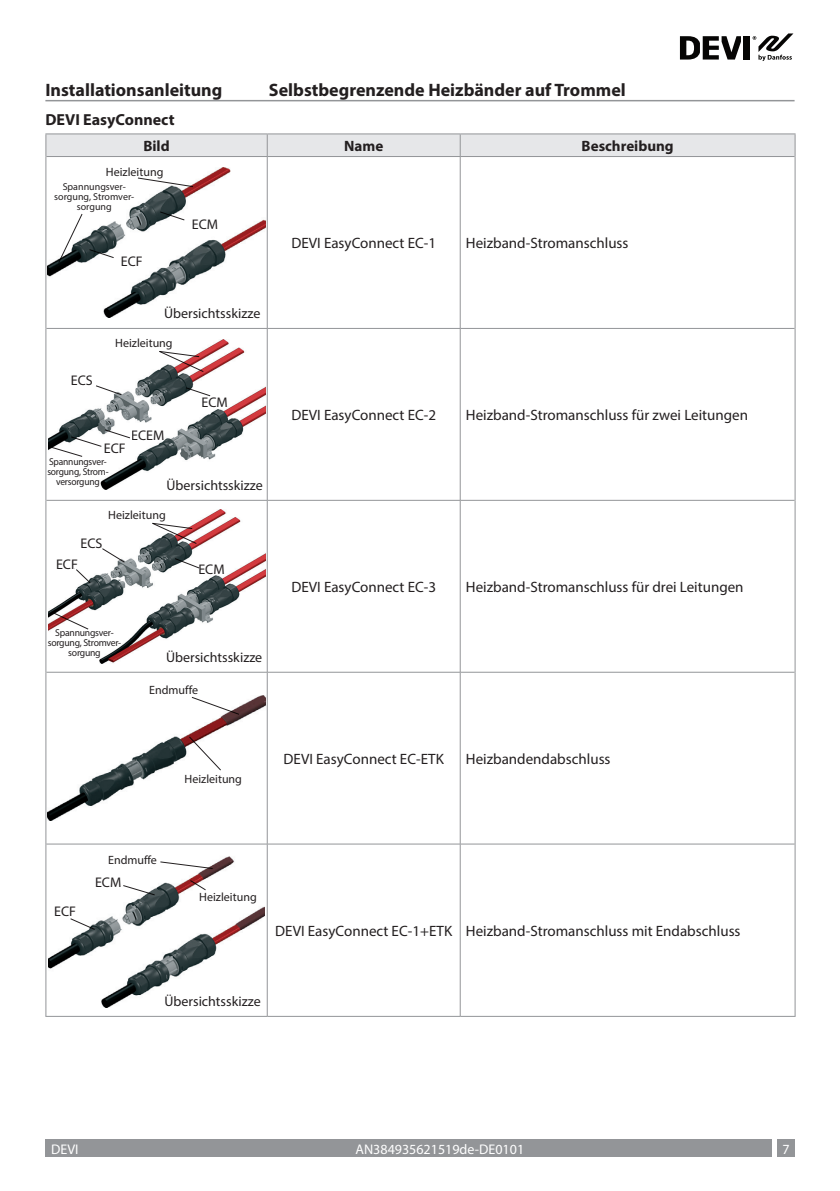
<style>
.page{position:relative;width:840px;height:1191px;background:#fff}
.page>*{position:absolute;margin:0;border:0;box-sizing:border-box;transform-origin:0 0}
.t1{font:700 18px "Myriad Pro";color:#231f20}
.DEVI_Body{font:700 16px "Myriad Pro";color:#231f20}
.DEVI_DataSheetTableT{font:15px "Myriad Pro";color:#231f20}
.DEVI_DataSheetTableH{font:700 15px "Myriad Pro";color:#231f20}
.Figure{font:14px "Myriad Pro";color:#231f20}
.t2{font:14px "Myriad Pro";color:#fff}
.Figure-2{font:12px "Myriad Pro";color:#231f20}
.Figure-3{font:10px/10px "Myriad Pro";color:#231f20;text-align:center}
.Figure-4{font:10px/10px "Myriad Pro";letter-spacing:-.02em;color:#231f20;text-align:center;scale:.95 1}
.Figure-5{font:10px/10px "Myriad Pro";letter-spacing:-.02em;color:#231f20;text-align:center}
</style>
<div class="page">
<hr style="left:45px;top:133px;width:222px;height:1px;background:#939598">
<hr style="left:267px;top:133px;width:193px;height:1px;background:#939598">
<hr style="left:460px;top:133px;width:335px;height:1px;background:#939598">
<div style="left:45px;top:134px;width:750px;height:22px;background:#e6e7e9"></div>
<hr style="left:45px;top:156px;width:1px;height:172px;background:#939598">
<hr style="left:794px;top:156px;width:1px;height:172px;background:#939598">
<hr style="left:45px;top:328px;width:1px;height:172px;background:#939598">
<hr style="left:794px;top:328px;width:1px;height:172px;background:#939598">
<hr style="left:45px;top:500px;width:1px;height:172px;background:#939598">
<hr style="left:794px;top:500px;width:1px;height:172px;background:#939598">
<hr style="left:45px;top:672px;width:1px;height:172px;background:#939598">
<hr style="left:794px;top:672px;width:1px;height:172px;background:#939598">
<hr style="left:45px;top:844px;width:1px;height:172px;background:#939598">
<hr style="left:794px;top:844px;width:1px;height:172px;background:#939598">
<hr style="left:46px;top:156px;width:221px;height:1px;background:#939598">
<hr style="left:267px;top:156px;width:193px;height:1px;background:#939598">
<hr style="left:267px;top:157px;width:1px;height:171px;background:#939598">
<hr style="left:460px;top:156px;width:334px;height:1px;background:#939598">
<hr style="left:459px;top:157px;width:1px;height:171px;background:#939598">
<hr style="left:46px;top:328px;width:221px;height:1px;background:#939598">
<hr style="left:267px;top:328px;width:193px;height:1px;background:#939598">
<hr style="left:267px;top:329px;width:1px;height:171px;background:#939598">
<hr style="left:460px;top:328px;width:334px;height:1px;background:#939598">
<hr style="left:459px;top:329px;width:1px;height:171px;background:#939598">
<hr style="left:46px;top:500px;width:221px;height:1px;background:#939598">
<hr style="left:267px;top:500px;width:193px;height:1px;background:#939598">
<hr style="left:267px;top:500px;width:1px;height:172px;background:#939598">
<hr style="left:460px;top:500px;width:334px;height:1px;background:#939598">
<hr style="left:459px;top:500px;width:1px;height:172px;background:#939598">
<hr style="left:46px;top:672px;width:221px;height:1px;background:#939598">
<hr style="left:267px;top:672px;width:193px;height:1px;background:#939598">
<hr style="left:267px;top:672px;width:1px;height:171px;background:#939598">
<hr style="left:460px;top:672px;width:334px;height:1px;background:#939598">
<hr style="left:459px;top:672px;width:1px;height:171px;background:#939598">
<hr style="left:46px;top:843px;width:221px;height:1px;background:#939598">
<hr style="left:267px;top:843px;width:193px;height:1px;background:#939598">
<hr style="left:267px;top:844px;width:1px;height:172px;background:#939598">
<hr style="left:460px;top:843px;width:334px;height:1px;background:#939598">
<hr style="left:459px;top:844px;width:1px;height:172px;background:#939598">
<hr style="left:45px;top:1016px;width:222px;height:1px;background:#939598">
<hr style="left:267px;top:1016px;width:193px;height:1px;background:#939598">
<hr style="left:460px;top:1016px;width:335px;height:1px;background:#939598">
<img style="left:48px;top:167px;width:217px;height:151px">
<svg style="left:137px;top:177px;width:57px;height:11px"></svg>
<svg style="left:159px;top:211px;width:26px;height:10px"></svg>
<svg style="left:57px;top:213px;width:58px;height:51px"></svg>
<img style="left:49px;top:339px;width:216px;height:150px">
<svg style="left:50px;top:428px;width:81px;height:29px"></svg>
<svg style="left:95px;top:384px;width:28px;height:12px"></svg>
<svg style="left:158px;top:350px;width:46px;height:23px"></svg>
<svg style="left:185px;top:386px;width:26px;height:11px"></svg>
<img style="left:48px;top:509px;width:218px;height:154px">
<svg style="left:151px;top:522px;width:46px;height:23px"></svg>
<svg style="left:75px;top:568px;width:17px;height:16px"></svg>
<svg style="left:101px;top:547px;width:25px;height:16px"></svg>
<svg style="left:50px;top:611px;width:39px;height:19px"></svg>
<svg style="left:174px;top:557px;width:26px;height:12px"></svg>
<img style="left:48px;top:696px;width:217px;height:124px">
<svg style="left:190px;top:696px;width:50px;height:19px"></svg>
<svg style="left:188px;top:735px;width:34px;height:36px"></svg>
<img style="left:48px;top:856px;width:217px;height:151px">
<svg style="left:159px;top:860px;width:54px;height:9px"></svg>
<svg style="left:189px;top:879px;width:18px;height:12px"></svg>
<svg style="left:122px;top:884px;width:34px;height:12px"></svg>
<svg style="left:69px;top:917px;width:27px;height:13px"></svg>
<div style="left:777px;top:1140px;width:17px;height:17px;background:#939598"></div>
<div style="left:45px;top:1140px;width:726px;height:17px;background:#939598"></div>
<div style="left:743px;top:36px;width:6px;height:24px;background:#060504"></div>
<svg style="left:679px;top:36px;width:61px;height:24px"></svg>
<svg style="left:752px;top:33px;width:41px;height:28px"></svg>
<hr style="left:45px;top:100px;width:749px;height:1px;background:#939598">
<p class="t1" style="left:45px;top:79px;width:178px">Installationsanleitung</p>
<p class="t1" style="left:269px;top:79px;width:358px">Selbstbegrenzende Heizbänder auf Trommel</p>
<p class="DEVI_Body" style="left:45px;top:110px;width:131px">DEVI EasyConnect</p>
<p class="DEVI_DataSheetTableH" style="left:143px;top:136px;width:28px">Bild</p>
<p class="DEVI_DataSheetTableH" style="left:344px;top:136px;width:41px">Name</p>
<p class="DEVI_DataSheetTableH" style="left:581px;top:136px;width:94px">Beschreibung</p>
<p class="Figure-2" style="left:106px;top:164px;width:59px">Heizleitung</p>
<p class="Figure-3" style="left:54px;top:182px;width:82px">Spannungsver&shy;sorgung, Stromver&shy;sorgung</p>
<p class="Figure" style="left:121px;top:252px;width:23px">ECF</p>
<p class="Figure" style="left:192px;top:216px;width:28px">ECM</p>
<p class="Figure" style="left:164px;top:304px;width:98px">Übersichtsskizze</p>
<p class="Figure" style="left:71px;top:372px;width:23px">ECS</p>
<p class="Figure-2" style="left:115px;top:336px;width:59px">Heizleitung</p>
<p class="Figure" style="left:131px;top:426px;width:35px">ECEM</p>
<p class="Figure" style="left:104px;top:439px;width:23px">ECF</p>
<p class="Figure" style="left:201px;top:393px;width:28px">ECM</p>
<p class="Figure-4" style="left:47px;top:456px;width:66px">Spannungsver&shy;sorgung, Strom&shy;versorgung</p>
<p class="Figure" style="left:166px;top:476px;width:98px">Übersichtsskizze</p>
<p class="Figure-2" style="left:108px;top:508px;width:59px">Heizleitung</p>
<p class="Figure" style="left:80px;top:534px;width:23px">ECS</p>
<p class="Figure" style="left:56px;top:555px;width:23px">ECF</p>
<p class="Figure-5" style="left:48px;top:627px;width:75px">Spannungsver&shy;sorgung, Stromver&shy;sorgung</p>
<p class="Figure" style="left:198px;top:561px;width:28px">ECM</p>
<p class="Figure" style="left:166px;top:648px;width:98px">Übersichtsskizze</p>
<p class="Figure-2" style="left:149px;top:682px;width:50px">Endmuffe</p>
<p class="DEVI_DataSheetTableT" style="left:291px;top:234px;width:146px">DEVI EasyConnect EC-1</p>
<p class="DEVI_DataSheetTableT" style="left:465px;top:234px;width:164px">Heizband-Stromanschluss</p>
<p class="DEVI_DataSheetTableT" style="left:291px;top:406px;width:146px">DEVI EasyConnect EC-2</p>
<p class="DEVI_DataSheetTableT" style="left:465px;top:406px;width:283px">Heizband-Stromanschluss für zwei Leitungen</p>
<p class="DEVI_DataSheetTableT" style="left:291px;top:577px;width:146px">DEVI EasyConnect EC-3</p>
<p class="DEVI_DataSheetTableT" style="left:465px;top:577px;width:279px">Heizband-Stromanschluss für drei Leitungen</p>
<p class="Figure-2" style="left:184px;top:772px;width:59px">Heizleitung</p>
<p class="DEVI_DataSheetTableT" style="left:283px;top:749px;width:162px">DEVI EasyConnect EC-ETK</p>
<p class="DEVI_DataSheetTableT" style="left:465px;top:749px;width:146px">Heizbandendabschluss</p>
<p class="Figure" style="left:54px;top:903px;width:23px">ECF</p>
<p class="Figure-2" style="left:108px;top:853px;width:50px">Endmuffe</p>
<p class="Figure" style="left:95px;top:873px;width:28px">ECM</p>
<p class="Figure-2" style="left:199px;top:889px;width:59px">Heizleitung</p>
<p class="DEVI_DataSheetTableT" style="left:275px;top:921px;width:178px">DEVI EasyConnect EC-1+ETK</p>
<p class="DEVI_DataSheetTableT" style="left:465px;top:921px;width:276px">Heizband-Stromanschluss mit Endabschluss</p>
<p class="Figure" style="left:164px;top:992px;width:98px">Übersichtsskizze</p>
<p class="t2" style="left:51px;top:1140px;width:29px">DEVI</p>
<p class="t2" style="left:355px;top:1140px;width:170px">AN384935621519de-DE0101</p>
<p class="t2" style="left:782px;top:1140px;width:9px">7</p>
</div>
